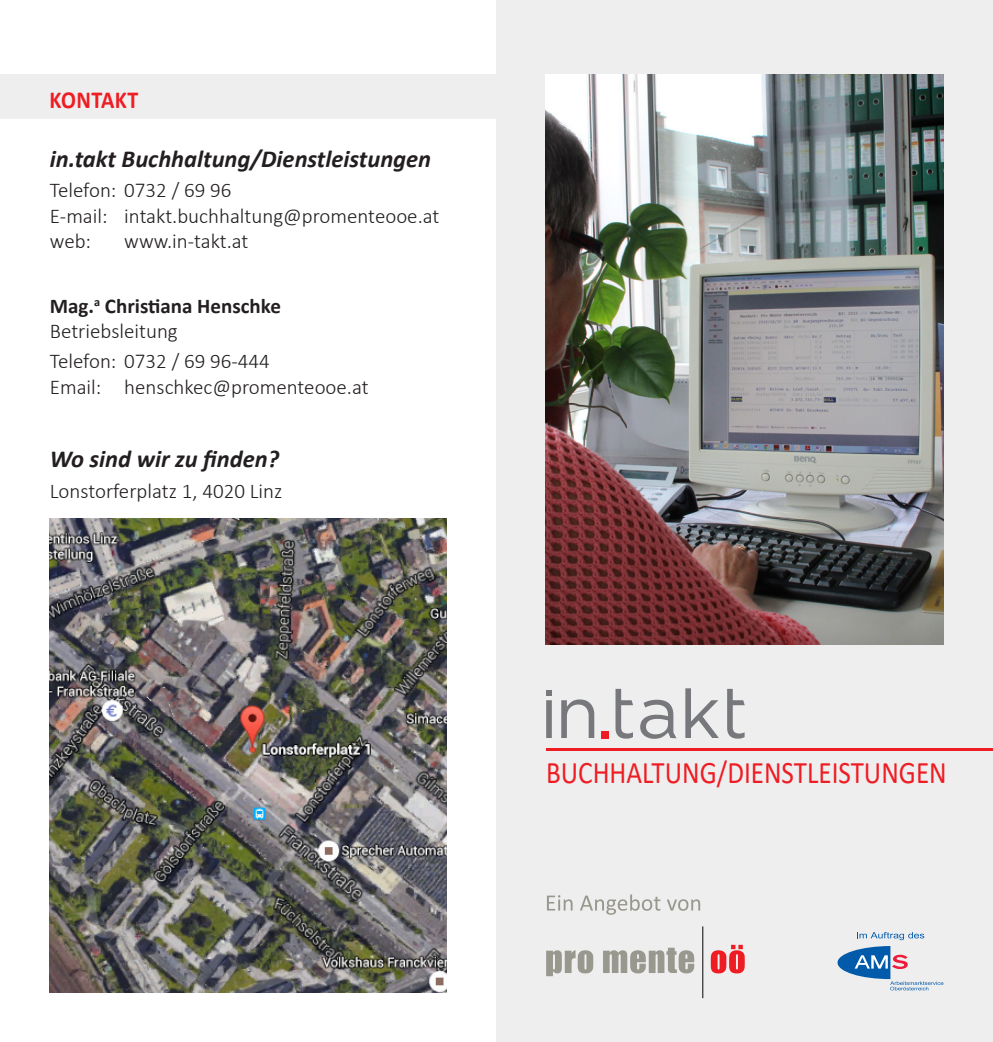
<style>
.page{position:relative;width:993px;height:1042px;background:#fff}
.page>*{position:absolute;margin:0;border:0;box-sizing:border-box;transform-origin:0 0}
.t1{font:31.5px "Calibri";color:#ee1d23;scale:.86 1}
.Kontakt_Wo__wann{font:italic 700 24.5px "Calibri";color:#231f20}
.Headline{font:700 24.5px "Calibri";letter-spacing:.02em;color:#ee1d23;scale:.9 1}
.Kontaktdaten{font:300 21px "Calibri";color:#231f20}
.Kontaktdaten_Name{font:700 21px "Calibri";color:#231f20}
.Kontaktdaten_Funktion{font:300 21px "Calibri";color:#231f20}
</style>
<div class="page">
<div style="left:496px;top:0;width:496px;height:1042px;background:#eeeeef"></div>
<img style="left:545px;top:74px;width:397px;height:571px">
<img style="left:50px;top:518px;width:396px;height:474px">
<svg style="left:857px;top:932px;width:67px;height:8px"></svg>
<svg style="left:837px;top:946px;width:106px;height:44px"></svg>
<svg style="left:547px;top:895px;width:25px;height:15px"></svg>
<svg style="left:580px;top:894px;width:80px;height:21px"></svg>
<svg style="left:667px;top:899px;width:33px;height:12px"></svg>
<svg style="left:546px;top:950px;width:47px;height:26px"></svg>
<svg style="left:603px;top:947px;width:91px;height:26px"></svg>
<svg style="left:710px;top:945px;width:34px;height:28px"></svg>
<hr style="left:702px;top:926px;width:1px;height:72px;background:#231f20">
<svg style="left:546px;top:688px;width:198px;height:51px"></svg>
<hr style="left:546px;top:748px;width:446px;height:2px;background:#ee1d23">
<div style="left:0;top:74px;width:496px;height:45px;background:#eeeeef"></div>
<p class="Headline" style="left:50px;top:82px;width:100px">KONTAKT</p>
<p class="Kontakt_Wo__wann" style="left:50px;top:142px;width:383px">in.takt Buchhaltung/Dienstleistungen</p>
<p class="Kontaktdaten" style="left:50px;top:177px;width:183px">Telefon: 0732 / 69 96</p>
<p class="Kontaktdaten" style="left:50px;top:203px;width:391px">E-mail: intakt.buchhaltung@promenteooe.at</p>
<p class="Kontaktdaten" style="left:50px;top:228px;width:43px">web:</p>
<p class="Kontaktdaten" style="left:124px;top:228px;width:126px">www.in-takt.at</p>
<p class="Kontaktdaten_Name" style="left:50px;top:291px;width:232px">Mag.<sup>a</sup> Christiana Henschke</p>
<p class="Kontaktdaten_Funktion" style="left:50px;top:318px;width:129px">Betriebsleitung</p>
<p class="Kontaktdaten" style="left:50px;top:348px;width:221px">Telefon: 0732 / 69 96-444</p>
<p class="Kontaktdaten" style="left:50px;top:374px;width:320px">Email: henschkec@promenteooe.at</p>
<p class="Kontakt_Wo__wann" style="left:50px;top:442px;width:230px">Wo sind wir zu finden?</p>
<p class="Kontaktdaten" style="left:50px;top:477px;width:234px">Lonstorferplatz 1, 4020 Linz</p>
<p class="t1" style="left:546px;top:750px;width:467px">BUCHHALTUNG/DIENSTLEISTUNGEN</p>
</div>
